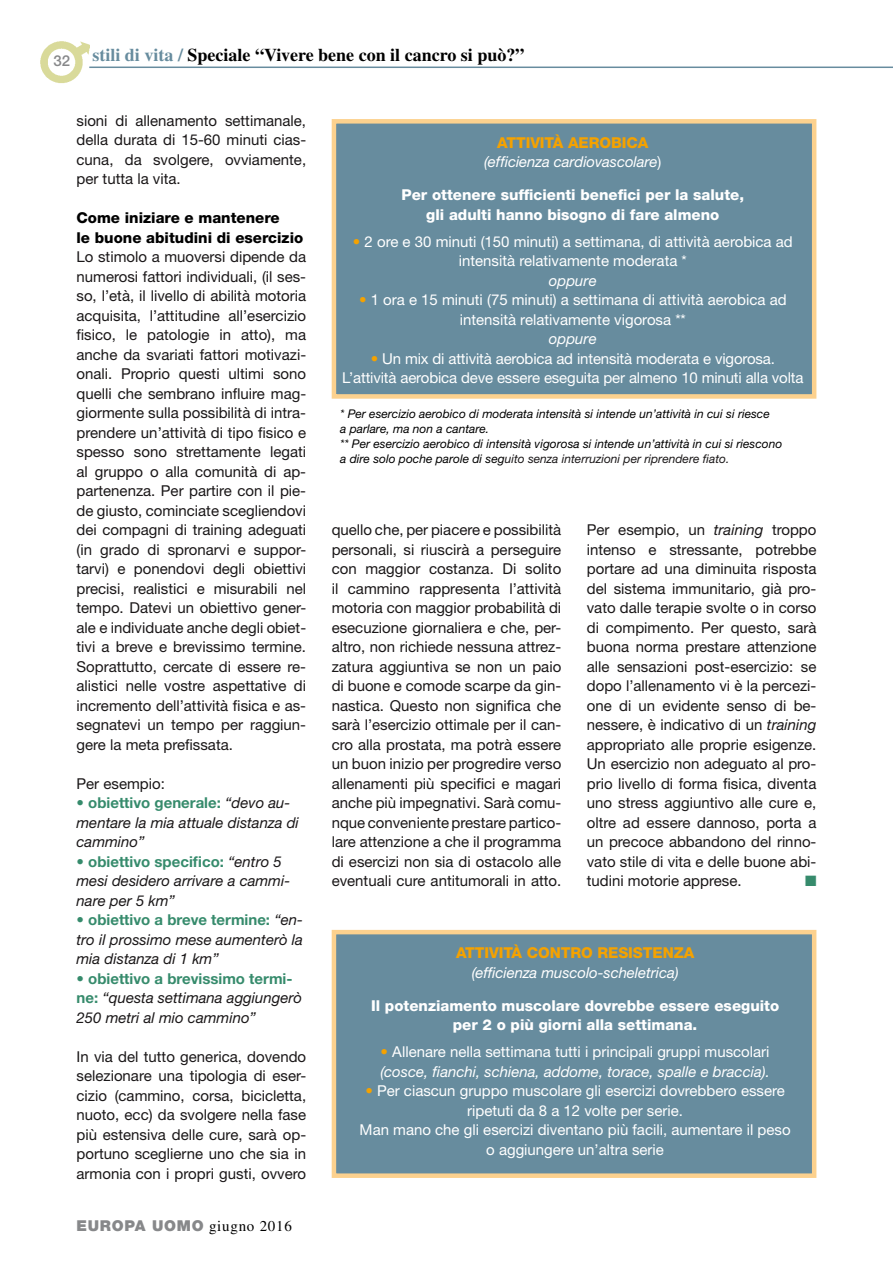
<style>
.page{position:relative;width:893px;height:1263px;background:#fff}
.page>*{position:absolute;margin:0;border:0;box-sizing:border-box;transform-origin:0 0}
.t1{font:700 18px "Times LT Std";color:#000}
.t2{font:15px/19.5px "Helvetica Neue LT Std";color:#1a1718;text-align:justify}
.t3{font:15px/19.5px "Helvetica Neue LT Std";color:#fff;text-align:center}
.t4{font:italic 15px/19.5px "Helvetica Neue LT Std";color:#1a1718}
.t5{font:800 15px/19.5px "Helvetica Neue LT Std";color:#fff;text-align:center}
.t6{font:italic 15px/19.5px "Helvetica Neue LT Std";letter-spacing:-.005em;color:#fff;text-align:center}
.t7{font:800 15px/19.5px "Helvetica Neue LT Std";color:#000}
.t8{font:800 15px "Helvetica Neue LT Std";letter-spacing:-.005em;color:#f5a200}
.t9{font:900 15px "Helvetica Neue LT Std";letter-spacing:.05em;color:#87888a}
.t10{font:15px "Zapf Dingbats ITC";color:#368b6c}
.t11{font:italic 12px/15px "Helvetica Neue LT Std";color:#000}
.s1{color:#678c9e}
.s2{font-style:normal;color:#368b6c}
.s3{font-weight:700;font-style:normal;color:#368b6c}
.s4{font-family:"Times LT Std";font-weight:400;color:#000}
.s5{font-weight:800;font-style:normal;color:#f5a200}
.s6{font-style:normal}
.s7{color:#f5a200}
.s8{color:#1a1718}
.s9{font-style:italic}
</style>
<div class="page">
<div style="left:332px;top:930px;width:484px;height:248px;background:#678c9e;border:4px solid #fcd18e"></div>
<div style="left:332px;top:119px;width:484px;height:280px;background:#678c9e;border:4px solid #fcd18e"></div>
<img style="left:40px;top:41px;width:49px;height:42px">
<hr style="left:89px;top:67px;width:804px;height:1px;background:#678c9e">
<p class="t1" style="left:53px;top:44px;width:472px"><sub>32</sub> <span class="s1">stili di vita /</span> Speciale “Vivere bene con il cancro si può?”</p>
<p class="t2" style="left:77px;top:111px;width:231px">sioni di allenamento settimanale, della durata di 15-60 minuti cias&shy;cuna, da svolgere, ovviamente, per tutta la vita.</p>
<p class="t7" style="left:77px;top:208px;width:228px">Come iniziare e mantenere<br>le buone abitudini di esercizio</p>
<p class="t2" style="left:77px;top:247px;width:231px">Lo stimolo a muoversi dipende da numerosi fattori individuali, (il ses&shy;so, l’età, il livello di abilità motoria acquisita, l’attitudine all’esercizio fisico, le patologie in atto), ma anche da svariati fattori motivazi&shy;onali. Proprio questi ultimi sono quelli che sembrano influire mag&shy;giormente sulla possibilità di intra&shy;prendere un’attività di tipo fisico e spesso sono strettamente legati al gruppo o alla comunità di ap&shy;partenenza. Per partire con il pie&shy;de giusto, cominciate scegliendovi dei compagni di training adeguati (in grado di spronarvi e suppor&shy;tarvi) e ponendovi degli obiettivi precisi, realistici e misurabili nel tempo. Datevi un obiettivo gener&shy;ale e individuate anche degli obiet&shy;tivi a breve e brevissimo termine.<br>Soprattutto, cercate di essere re&shy;alistici nelle vostre aspettative di incremento dell’attività fisica e as&shy;segnatevi un tempo per raggiun&shy;gere la meta prefissata.</p>
<p class="t2" style="left:77px;top:774px;width:90px">Per esempio:</p>
<p class="t4" style="left:77px;top:793px;width:224px"><span class="s2">•</span> <span class="s3">obiettivo generale:</span> “devo au&shy;mentare la mia attuale distanza di cammino”</p>
<p class="t4" style="left:77px;top:851px;width:215px"><span class="s2">•</span> <span class="s3">obiettivo specifico:</span> “entro 5 mesi desidero arrivare a cammi&shy;nare per 5 km”</p>
<p class="t4" style="left:77px;top:910px;width:228px;text-align:justify"><span class="s2">•</span> <span class="s3">obiettivo a breve termine:</span> “en&shy;tro il prossimo mese aumenterò la mia distanza di 1 km”</p>
<p class="t4" style="left:77px;top:968px;width:227px"><span class="s2">•</span> <span class="s3">obiettivo a brevissimo termi&shy;ne:</span> “questa settimana aggiungerò<br>250 metri al mio cammino”</p>
<p class="t2" style="left:77px;top:1047px;width:231px">In via del tutto generica, dovendo selezionare una tipologia di eser&shy;cizio (cammino, corsa, bicicletta, nuoto, ecc) da svolgere nella fase più estensiva delle cure, sarà op&shy;portuno sceglierne uno che sia in armonia con i propri gusti, ovvero</p>
<p class="t9" style="left:77px;top:1216px;width:217px">EUROPA UOMO <span class="s4">giugno 2016</span></p>
<p class="t6" style="left:484px;top:133px;width:179px"><span class="s5">ATTIVITÀ AEROBICA </span>(efficienza cardiovascolare<span class="s6">)</span></p>
<p class="t5" style="left:401px;top:185px;width:344px">Per ottenere sufficienti benefici per la salute, gli adulti hanno bisogno di fare almeno</p>
<p class="t3" style="left:353px;top:232px;width:441px"><span class="s7">•</span> 2 ore e 30 minuti (150 minuti) a settimana, di attività aerobica ad intensità relativamente moderata *</p>
<p class="t6" style="left:549px;top:271px;width:49px">oppure</p>
<p class="t3" style="left:359px;top:290px;width:429px"><span class="s7">•</span> 1 ora e 15 minuti (75 minuti) a settimana di attività aerobica ad intensità relativamente vigorosa **</p>
<p class="t6" style="left:549px;top:329px;width:49px">oppure</p>
<p class="t3" style="left:342px;top:349px;width:463px"><span class="s7">•</span> Un mix di attività aerobica ad intensità moderata e vigorosa.<br>L’attività aerobica deve essere eseguita per almeno 10 minuti alla volta</p>
<p class="t11" style="left:340px;top:406px;width:444px">* Per esercizio aerobico di moderata intensità si intende un’attività in cui si riesce<br>a parlare, ma non a cantare.<br>** Per esercizio aerobico di intensità vigorosa si intende un’attività in cui si riescono a dire solo poche parole di seg<span class="s8">uito senza interruzioni per riprendere fiato.</span></p>
<p class="t2" style="left:332px;top:520px;width:231px">quello che, per piacere e possibilità personali, si riuscirà a perseguire con maggior costanza. Di solito il cammino rappresenta l’attività motoria con maggior probabilità di esecuzione giornaliera e che, per&shy;altro, non richiede nessuna attrez&shy;zatura aggiuntiva se non un paio di buone e comode scarpe da gin&shy;nastica. Questo non significa che sarà l’esercizio ottimale per il can&shy;cro alla prostata, ma potrà essere un buon inizio per progredire verso allenamenti più specifici e magari anche più impegnativi. Sarà comu&shy;nque conveniente prestare partico&shy;lare attenzione a che il programma di esercizi non sia di ostacolo alle eventuali cure antitumorali in atto.</p>
<p class="t2" style="left:587px;top:520px;width:231px">Per esempio, un <span class="s9">training</span> troppo intenso e stressante, potrebbe portare ad una diminuita risposta del sistema immunitario, già pro&shy;vato dalle terapie svolte o in corso di compimento. Per questo, sarà buona norma prestare attenzione alle sensazioni post-esercizio: se dopo l’allenamento vi è la percezi&shy;one di un evidente senso di be&shy;nessere, è indicativo di un <span class="s9">training </span>appropriato alle proprie esigenze.<br>Un esercizio non adeguato al pro&shy;prio livello di forma fisica, diventa uno stress aggiuntivo alle cure e, oltre ad essere dannoso, porta a un precoce abbandono del rinno&shy;vato stile di vita e delle buone abi&shy;tudini motorie apprese.</p>
<p class="t10" style="left:805px;top:874px;width:13px">■</p>
<p class="t8" style="left:456px;top:944px;width:208px">ATTIVITÀ CONTRO RESISTENZ</p>
<p class="t8" style="left:684px;top:944px;width:12px">A</p>
<p class="t6" style="left:472px;top:962px;width:208px">(efficienza muscolo-scheletrica)</p>
<p class="t5" style="left:371px;top:996px;width:410px">Il potenziamento muscolare dovrebbe essere eseguito per 2 o più giorni alla settimana.</p>
<p class="t3" style="left:380px;top:1042px;width:391px;text-align:left"><span class="s7">•</span> Allenare nella settimana tutti i principali gruppi muscolari <span class="s9">(cosce, fianchi, schiena, addome, torace, spalle e braccia).</span></p>
<p class="t3" style="left:360px;top:1081px;width:432px"><span class="s7">•</span> Per ciascun gruppo muscolare gli esercizi dovrebbero essere ripetuti da 8 a 12 volte per serie.<br>Man mano che gli esercizi diventano più facili, aumentare il peso o aggiungere un’altra serie</p>
</div>
